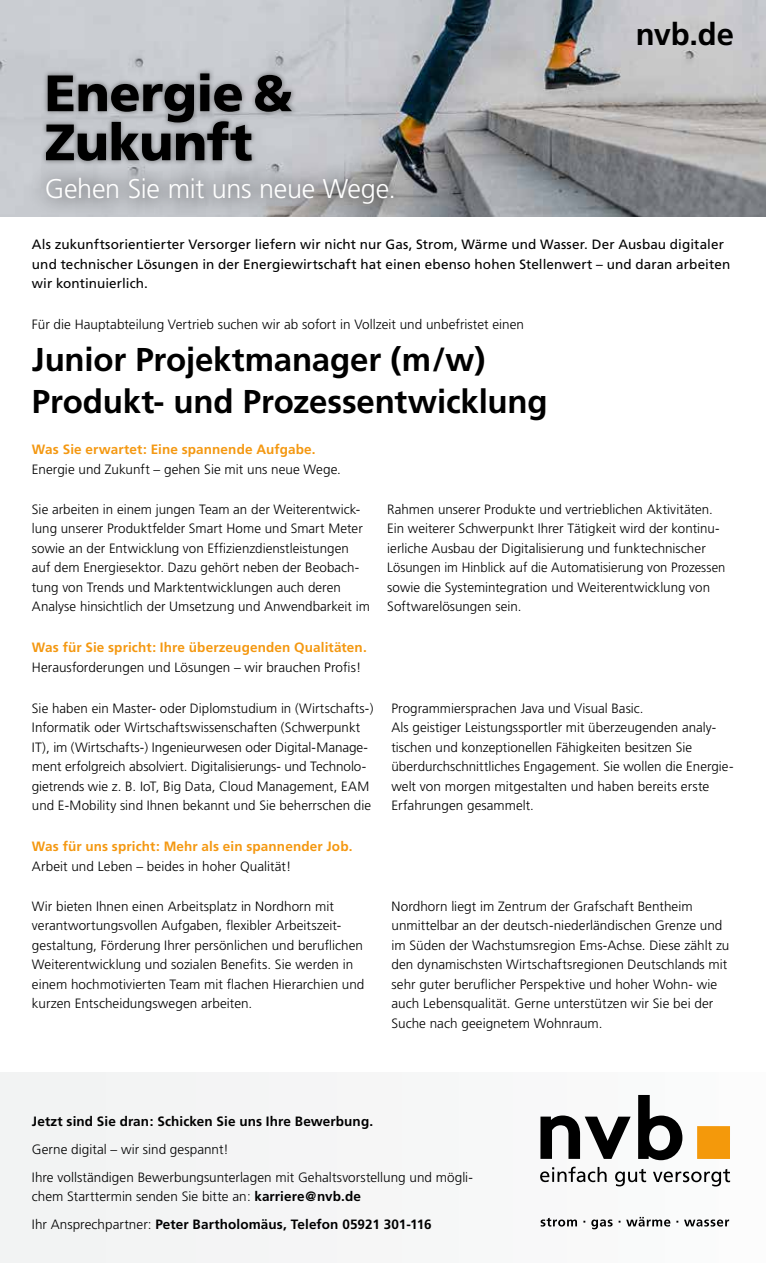
<style>
.page{position:relative;width:766px;height:1263px;background:#fff}
.page>*{position:absolute;margin:0;border:0;box-sizing:border-box;transform-origin:0 0}
.t1{font:900 51px/49.1px "Frutiger";letter-spacing:-.005em;color:#000}
.t2{font:700 33px/42px "Frutiger";letter-spacing:-.005em;color:#000}
.t3{font:700 30.9px "Frutiger";color:#000}
.t4{font:300 27px "Frutiger";letter-spacing:-.01em;color:#fff}
.t5{font:300 13.5px/19.5px "Frutiger";color:#000}
.t6{font:13.5px/19.5px "Frutiger";letter-spacing:.005em;color:#000}
.t7{font:700 13.5px/28px "Frutiger";letter-spacing:.01em;color:#000}
.t8{font:700 13.5px "Frutiger";letter-spacing:.01em;color:#f49811}
.s1{font-weight:300}
</style>
<div class="page">
<img style="left:0;top:0;width:765px;height:217px">
<div style="left:0;top:1072px;width:731px;height:191px;background:#f5f5f6"></div>
<svg style="left:540px;top:1217px;width:189px;height:12px"></svg>
<div style="left:697px;top:1126px;width:32px;height:33px;background:#f4990b"></div>
<svg style="left:540px;top:1115px;width:90px;height:44px"></svg>
<svg style="left:638px;top:1095px;width:44px;height:65px"></svg>
<svg style="left:540px;top:1167px;width:66px;height:15px"></svg>
<svg style="left:615px;top:1169px;width:31px;height:17px"></svg>
<svg style="left:652px;top:1169px;width:78px;height:17px"></svg>
<div style="left:40px;top:68px;width:257px;height:98px;background:#000;opacity:.4"></div>
<div style="left:28px;top:159px;width:383px;height:63px;background:#000;opacity:.4"></div>
<h1 class="t1" style="left:45px;top:68px;width:249px">Energie &amp;<br>Zukunft</h1>
<h3 class="t4" style="left:45px;top:173px;width:353px">Gehen Sie mit uns neue Wege.</h3>
<h3 class="t3" style="left:635px;top:16px;width:100px">nvb.de</h3>
<p class="t6" style="left:32px;top:235px;width:699px">Als zukunftsorientierter Versorger liefern wir nicht nur Gas, Strom, Wärme und Wasser. Der Ausbau digitaler und technischer Lösungen in der Energiewirtschaft hat einen ebenso hohen Stellenwert – und daran arbeiten wir kontinuierlich.</p>
<p class="t5" style="left:32px;top:315px;width:493px">Für die Hauptabteilung Vertrieb suchen wir ab sofort in Vollzeit und unbefristet einen</p>
<h2 class="t2" style="left:32px;top:338px;width:517px">Junior Projektmanager (m/w)<br>Produkt- und Prozessentwicklung</h2>
<p class="t8" style="left:32px;top:441px;width:285px">Was Sie erwartet: Eine spannende Aufgabe.</p>
<p class="t5" style="left:32px;top:459px;width:310px">Energie und Zukunft – gehen Sie mit uns neue Wege.</p>
<p class="t5" style="left:32px;top:499px;width:339px">Sie arbeiten in einem jungen Team an der Weiterentwick&shy;lung unserer Produktfelder Smart Home und Smart Meter sowie an der Entwicklung von Effizienzdienstleistungen auf dem Energiesektor. Dazu gehört neben der Beobach&shy;tung von Trends und Marktentwicklungen auch deren Analyse hinsichtlich der Umsetzung und Anwendbarkeit im</p>
<p class="t5" style="left:387px;top:499px;width:339px">Rahmen unserer Produkte und vertrieblichen Aktivitäten.<br>Ein weiterer Schwerpunkt Ihrer Tätigkeit wird der kontinu&shy;ierliche Ausbau der Digitalisierung und funktechnischer Lösungen im Hinblick auf die Automatisierung von Prozessen sowie die Systemintegration und Weiterentwicklung von Softwarelösungen sein.</p>
<p class="t8" style="left:32px;top:639px;width:336px">Was für Sie spricht: Ihre überzeugenden Qualitäten.</p>
<p class="t5" style="left:32px;top:657px;width:331px">Herausforderungen und Lösungen – wir brauchen Profis!</p>
<p class="t5" style="left:32px;top:698px;width:343px">Sie haben ein Master- oder Diplomstudium in (Wirtschafts-)<br>Informatik oder Wirtschaftswissenschaften (Schwerpunkt IT), im (Wirtschafts-) Ingenieurwesen oder Digital-Manage&shy;ment erfolgreich absolviert. Digitalisierungs- und Technolo&shy;gietrends wie z. B. IoT, Big Data, Cloud Management, EAM und E-Mobility sind Ihnen bekannt und Sie beherrschen die</p>
<p class="t5" style="left:391px;top:698px;width:342px">Programmiersprachen Java und Visual Basic.<br>Als geistiger Leistungssportler mit überzeugenden analy&shy;tischen und konzeptionellen Fähigkeiten besitzen Sie überdurchschnittliches Engagement. Sie wollen die Energie&shy;welt von morgen mitgestalten und haben bereits erste Erfahrungen gesammelt.</p>
<p class="t8" style="left:32px;top:838px;width:322px">Was für uns spricht: Mehr als ein spannender Job.</p>
<p class="t5" style="left:32px;top:856px;width:261px">Arbeit und Leben – beides in hoher Qualität!</p>
<p class="t5" style="left:32px;top:896px;width:334px">Wir bieten Ihnen einen Arbeitsplatz in Nordhorn mit verantwortungsvollen Aufgaben, flexibler Arbeitszeit&shy;gestaltung, Förderung Ihrer persönlichen und beruflichen Weiterentwicklung und sozialen Benefits. Sie werden in einem hochmotivierten Team mit flachen Hierarchien und kurzen Entscheidungswegen arbeiten.</p>
<p class="t5" style="left:391px;top:896px;width:339px">Nordhorn liegt im Zentrum der Grafschaft Bentheim unmittelbar an der deutsch-niederländischen Grenze und im Süden der Wachstumsregion Ems-Achse. Diese zählt zu den dynamischsten Wirtschaftsregionen Deutschlands mit sehr guter beruflicher Perspektive und hoher Wohn- wie auch Lebensqualität. Gerne unterstützen wir Sie bei der Suche nach geeignetem Wohnraum.</p>
<p class="t7" style="left:32px;top:1107px;width:343px">Jetzt sind Sie dran: Schicken Sie uns Ihre Bewerbung.</p>
<p class="t5" style="left:32px;top:1135px;width:442px;line-height:28px">Gerne digital – wir sind gespannt!<br>Ihre vollständigen Bewerbungsunterlagen mit Gehaltsvorstellung und mögli-</p>
<p class="t7" style="left:32px;top:1182px;width:401px"><span class="s1">chem Starttermin senden Sie bitte an:</span> karriere@nvb.de<br><span class="s1">Ihr Ansprechpartner:</span> Peter Bartholomäus, Telefon 05921 301-116</p>
</div>
